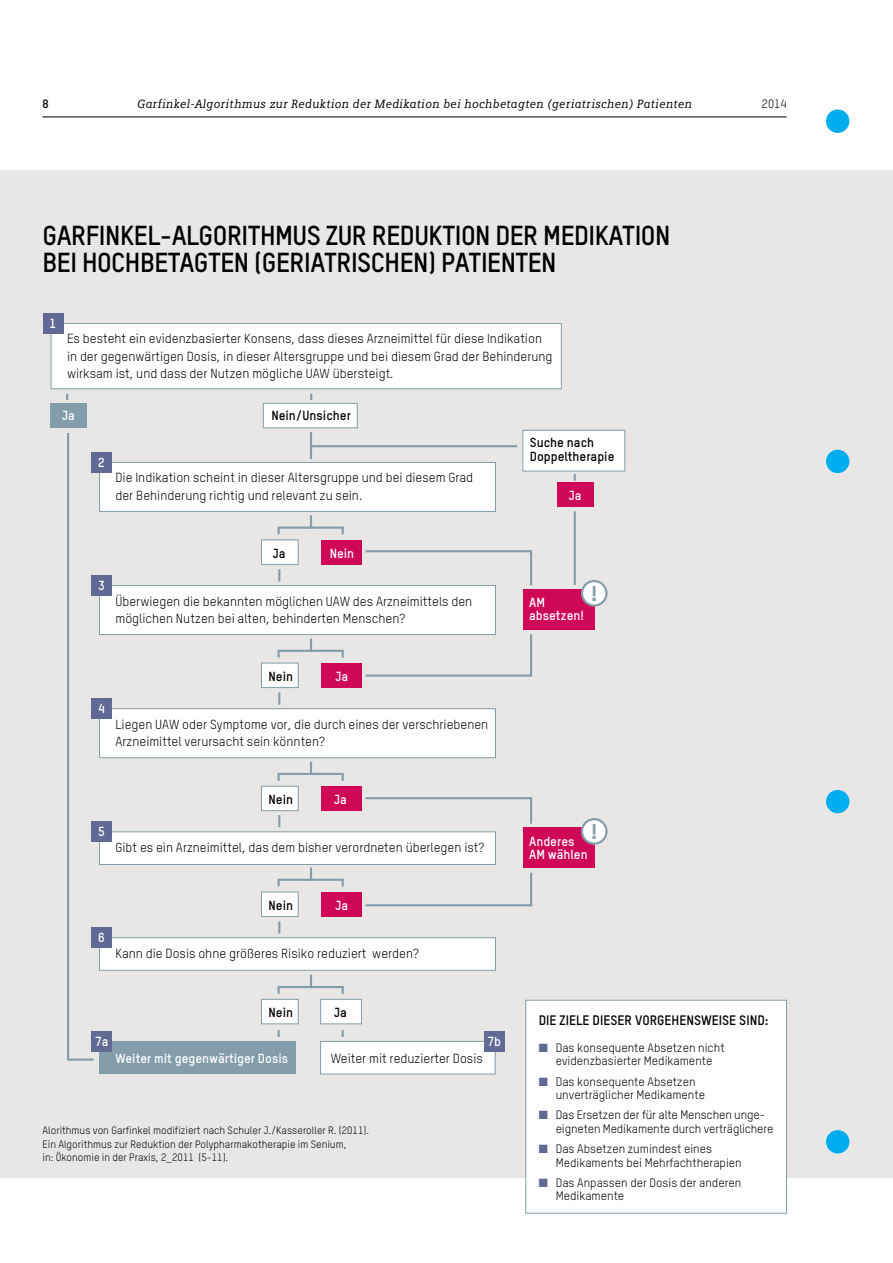
<style>
.page{position:relative;width:893px;height:1263px;background:#fff}
.page>*{position:absolute;margin:0;border:0;box-sizing:border-box;transform-origin:0 0}
.t1{font:700 27px/27px "TSTAR";letter-spacing:-.02em;color:#000}
.t2{font:21px "TSTAR Headline";color:#849daa}
.t3{font:700 13.5px "TSTAR";color:#000}
.t4{font:12.9px/17.2px "TSTAR";color:#000}
.t5{font:700 12.9px/12.9px "TSTAR";color:#fff}
.t6{font:700 12.9px/14.4px "TSTAR";color:#000}
.t7{font:12px/13.5px "TSTAR";color:#000}
.t8{font:italic 12px "Siemens Slab";letter-spacing:.03em;color:#000}
.t9{font:700 12px "TSTAR";color:#000}
.t10{font:10.5px/13.5px "TSTAR";color:#000}
.s1{color:#606a95}
</style>
<div class="page">
<hr style="left:43px;top:117px;width:744px;height:1px;background:#000">
<div style="left:0;top:170px;width:893px;height:1008px;background:#e9e7e5"></div>
<div style="left:51px;top:323px;width:510px;height:66px;background:#fff"></div>
<div style="left:51px;top:323px;width:510px;height:66px;border:1px solid #849daa"></div>
<svg style="left:66px;top:394px;width:2px;height:6px"></svg>
<svg style="left:310px;top:394px;width:2px;height:6px"></svg>
<svg style="left:67px;top:433px;width:29px;height:628px"></svg>
<div style="left:50px;top:403px;width:37px;height:25px;background:#849daa"></div>
<div style="left:263px;top:403px;width:94px;height:25px;background:#fff"></div>
<div style="left:263px;top:403px;width:94px;height:25px;border:1px solid #849daa"></div>
<div style="left:261px;top:540px;width:37px;height:24px;background:#fff"></div>
<div style="left:261px;top:540px;width:37px;height:25px;border:1px solid #849daa"></div>
<div style="left:321px;top:540px;width:40px;height:24px;background:#ce0757"></div>
<div style="left:523px;top:430px;width:102px;height:41px;background:#fff"></div>
<div style="left:523px;top:430px;width:102px;height:41px;border:1px solid #849daa"></div>
<hr style="left:310px;top:432px;width:2px;height:27px;background:#849daa">
<div style="left:558px;top:482px;width:36px;height:25px;background:#ce0757"></div>
<svg style="left:574px;top:474px;width:2px;height:7px"></svg>
<hr style="left:574px;top:511px;width:2px;height:74px;background:#849daa">
<hr style="left:311px;top:445px;width:206px;height:2px;background:#849daa">
<div style="left:43px;top:313px;width:21px;height:21px;background:#606a95"></div>
<div style="left:100px;top:462px;width:395px;height:49px;background:#fff"></div>
<div style="left:99px;top:462px;width:397px;height:50px;border:1px solid #849daa"></div>
<div style="left:92px;top:452px;width:20px;height:21px;background:#606a95"></div>
<svg style="left:277px;top:515px;width:67px;height:20px"></svg>
<svg style="left:278px;top:569px;width:2px;height:12px"></svg>
<div style="left:261px;top:663px;width:37px;height:24px;background:#fff"></div>
<div style="left:261px;top:663px;width:37px;height:25px;border:1px solid #849daa"></div>
<div style="left:321px;top:663px;width:40px;height:24px;background:#ce0757"></div>
<div style="left:100px;top:586px;width:395px;height:48px;background:#fff"></div>
<div style="left:99px;top:585px;width:397px;height:50px;border:1px solid #849daa"></div>
<div style="left:92px;top:575px;width:20px;height:21px;background:#606a95"></div>
<svg style="left:277px;top:638px;width:67px;height:20px"></svg>
<svg style="left:278px;top:692px;width:2px;height:13px"></svg>
<svg style="left:278px;top:815px;width:2px;height:12px"></svg>
<div style="left:261px;top:786px;width:37px;height:25px;background:#fff"></div>
<div style="left:261px;top:786px;width:37px;height:25px;border:1px solid #849daa"></div>
<div style="left:321px;top:786px;width:40px;height:25px;background:#ce0757"></div>
<div style="left:100px;top:709px;width:395px;height:49px;background:#fff"></div>
<div style="left:99px;top:708px;width:397px;height:50px;border:1px solid #849daa"></div>
<div style="left:92px;top:699px;width:20px;height:20px;background:#606a95"></div>
<svg style="left:277px;top:761px;width:67px;height:20px"></svg>
<div style="left:261px;top:892px;width:37px;height:24px;background:#fff"></div>
<div style="left:261px;top:892px;width:37px;height:25px;border:1px solid #849daa"></div>
<div style="left:321px;top:892px;width:40px;height:24px;background:#ce0757"></div>
<div style="left:100px;top:832px;width:395px;height:32px;background:#fff"></div>
<div style="left:99px;top:832px;width:397px;height:33px;border:1px solid #849daa"></div>
<div style="left:92px;top:822px;width:20px;height:20px;background:#606a95"></div>
<div style="left:100px;top:938px;width:395px;height:32px;background:#fff"></div>
<div style="left:99px;top:937px;width:397px;height:33px;border:1px solid #849daa"></div>
<div style="left:92px;top:928px;width:20px;height:20px;background:#606a95"></div>
<div style="left:100px;top:1041px;width:196px;height:33px;background:#849daa"></div>
<div style="left:92px;top:1031px;width:20px;height:21px;background:#606a95"></div>
<div style="left:321px;top:1041px;width:174px;height:33px;background:#fff"></div>
<div style="left:320px;top:1041px;width:175px;height:33px;border:1px solid #849daa"></div>
<div style="left:484px;top:1031px;width:20px;height:21px;background:#606a95"></div>
<svg style="left:277px;top:867px;width:67px;height:20px"></svg>
<div style="left:261px;top:999px;width:37px;height:25px;background:#fff"></div>
<div style="left:261px;top:999px;width:37px;height:25px;border:1px solid #849daa"></div>
<div style="left:321px;top:999px;width:40px;height:25px;background:#fff"></div>
<div style="left:320px;top:999px;width:42px;height:25px;border:1px solid #849daa"></div>
<svg style="left:277px;top:974px;width:67px;height:20px"></svg>
<svg style="left:278px;top:1030px;width:2px;height:7px"></svg>
<svg style="left:342px;top:1030px;width:2px;height:7px"></svg>
<svg style="left:278px;top:921px;width:2px;height:13px"></svg>
<div style="left:523px;top:589px;width:71px;height:41px;background:#ce0757"></div>
<div style="left:582px;top:581px;width:24px;height:24px;background:#fff;border-radius:50%"></div>
<div style="left:581px;top:580px;width:26px;height:27px;border:2px solid #849daa;border-radius:50%"></div>
<div style="left:523px;top:827px;width:71px;height:41px;background:#ce0757"></div>
<div style="left:582px;top:819px;width:24px;height:25px;background:#fff;border-radius:50%"></div>
<div style="left:581px;top:818px;width:26px;height:27px;border:2px solid #849daa;border-radius:50%"></div>
<svg style="left:363px;top:550px;width:170px;height:37px"></svg>
<svg style="left:363px;top:632px;width:170px;height:45px"></svg>
<svg style="left:365px;top:797px;width:168px;height:27px"></svg>
<svg style="left:365px;top:872px;width:168px;height:35px"></svg>
<div style="left:526px;top:1000px;width:260px;height:213px;background:#fff"></div>
<div style="left:526px;top:1000px;width:261px;height:213px;border:1px solid #849daa"></div>
<div style="left:826px;top:450px;width:23px;height:23px;background:#00aeef;border-radius:50%"></div>
<div style="left:826px;top:790px;width:23px;height:23px;background:#00aeef;border-radius:50%"></div>
<div style="left:826px;top:109px;width:23px;height:24px;background:#00aeef;border-radius:50%"></div>
<div style="left:826px;top:1130px;width:23px;height:23px;background:#00aeef;border-radius:50%"></div>
<p class="t9" style="left:43px;top:97px;width:8px">8</p>
<p class="t8" style="left:137px;top:97px;width:556px">Garfinkel-Algorithmus zur Reduktion der Medikation bei hochbetagten (geriatrischen) Patienten</p>
<p class="t7" style="left:762px;top:97px;width:26px">2014</p>
<h1 class="t1" style="left:43px;top:221px;width:629px">Garfinkel-algorithmus zur Reduktion der Medikation bei hochbetagten (geriatrischen) Patienten</h1>
<p class="t5" style="left:50px;top:316px;width:8px">1</p>
<p class="t4" style="left:67px;top:330px;width:487px">Es besteht ein evidenzbasierter Konsens, dass dieses Arzneimittel für diese Indikation in der gegenwärtigen Dosis, in dieser Altersgruppe und bei diesem Grad der Behinderung wirksam ist, und dass der Nutzen mögliche UAW übersteigt.</p>
<p class="t5" style="left:62px;top:409px;width:14px">Ja</p>
<p class="t6" style="left:271px;top:408px;width:81px">Nein/Unsicher</p>
<p class="t5" style="left:98px;top:455px;width:8px">2</p>
<p class="t4" style="left:115px;top:469px;width:359px">Die Indikation scheint in dieser Altersgruppe und bei diesem Grad der Behinderung richtig und relevant zu sein.</p>
<p class="t5" style="left:98px;top:578px;width:8px">3</p>
<p class="t6" style="left:273px;top:546px;width:14px">Ja</p>
<p class="t5" style="left:330px;top:546px;width:26px">Nein</p>
<p class="t4" style="left:115px;top:592px;width:358px">Überwiegen die bekannten möglichen UAW des Arzneimittels den möglichen Nutzen bei alten, behinderten Menschen?</p>
<p class="t5" style="left:98px;top:702px;width:8px">4</p>
<p class="t6" style="left:268px;top:669px;width:26px">Nein</p>
<p class="t5" style="left:335px;top:669px;width:14px">Ja</p>
<p class="t4" style="left:115px;top:715px;width:374px">Liegen UAW oder Symptome vor, die durch eines der verschriebenen<br>Arzneimittel verursacht sein könnten?</p>
<p class="t5" style="left:98px;top:825px;width:8px">5</p>
<p class="t6" style="left:268px;top:792px;width:26px">Nein</p>
<p class="t5" style="left:334px;top:793px;width:14px">Ja</p>
<p class="t4" style="left:115px;top:838px;width:370px">Gibt es ein Arzneimittel, das dem bisher verordneten überlegen ist?</p>
<p class="t5" style="left:98px;top:931px;width:8px">6</p>
<p class="t6" style="left:268px;top:898px;width:26px">Nein</p>
<p class="t5" style="left:335px;top:898px;width:14px">Ja</p>
<p class="t4" style="left:115px;top:944px;width:305px">Kann die Dosis ohne größeres Risiko reduziert werden?</p>
<p class="t5" style="left:95px;top:1034px;width:15px">7a</p>
<p class="t6" style="left:268px;top:1005px;width:26px">Nein</p>
<p class="t6" style="left:334px;top:1005px;width:14px">Ja</p>
<p class="t5" style="left:488px;top:1034px;width:15px">7b</p>
<p class="t5" style="left:115px;top:1051px;width:174px">Weiter mit gegenwärtiger Dosis</p>
<p class="t4" style="left:331px;top:1049px;width:154px">Weiter mit reduzierter Dosis</p>
<p class="t10" style="left:43px;top:1123px;width:328px">Alorithmus von Garfinkel modifiziert nach Schuler J./Kasseroller R. (2011).<br>Ein Algorithmus zur Reduktion der Polypharmakotherapie im Senium,<br>in: Ökonomie in der Praxis, 2_2011 (5-11).</p>
<p class="t6" style="left:530px;top:435px;width:86px">Suche nach<br>Doppeltherapie</p>
<p class="t5" style="left:569px;top:489px;width:14px">Ja</p>
<p class="t5" style="left:529px;top:596px;width:56px">AM absetzen!</p>
<h2 class="t2" style="left:591px;top:580px;width:8px">!</h2>
<h2 class="t2" style="left:591px;top:818px;width:8px">!</h2>
<p class="t5" style="left:529px;top:834px;width:60px">Anderes<br>AM wählen</p>
<p class="t3" style="left:539px;top:1011px;width:231px">Die Ziele dieser Vorgehensweise sind:</p>
<p class="t7" style="left:539px;top:1041px;width:187px;text-align:center"><span class="s1">■</span> Das konsequente Absetzen nicht evidenzbasierter Medikamente</p>
<p class="t7" style="left:556px;top:1074px;width:151px;text-indent:-17px"><span class="s1">■</span> Das konsequente Absetzen unverträglicher Medikamente</p>
<p class="t7" style="left:556px;top:1108px;width:219px;text-indent:-17px"><span class="s1">■</span> Das Ersetzen der für alte Menschen unge&shy;eigneten Medikamente durch verträglichere</p>
<p class="t7" style="left:556px;top:1142px;width:188px;text-indent:-17px"><span class="s1">■</span> Das Absetzen zumindest eines<br>Medikaments bei Mehrfachtherapien</p>
<p class="t7" style="left:556px;top:1176px;width:187px;text-indent:-17px"><span class="s1">■</span> Das Anpassen der Dosis der anderen<br>Medikamente</p>
</div>
